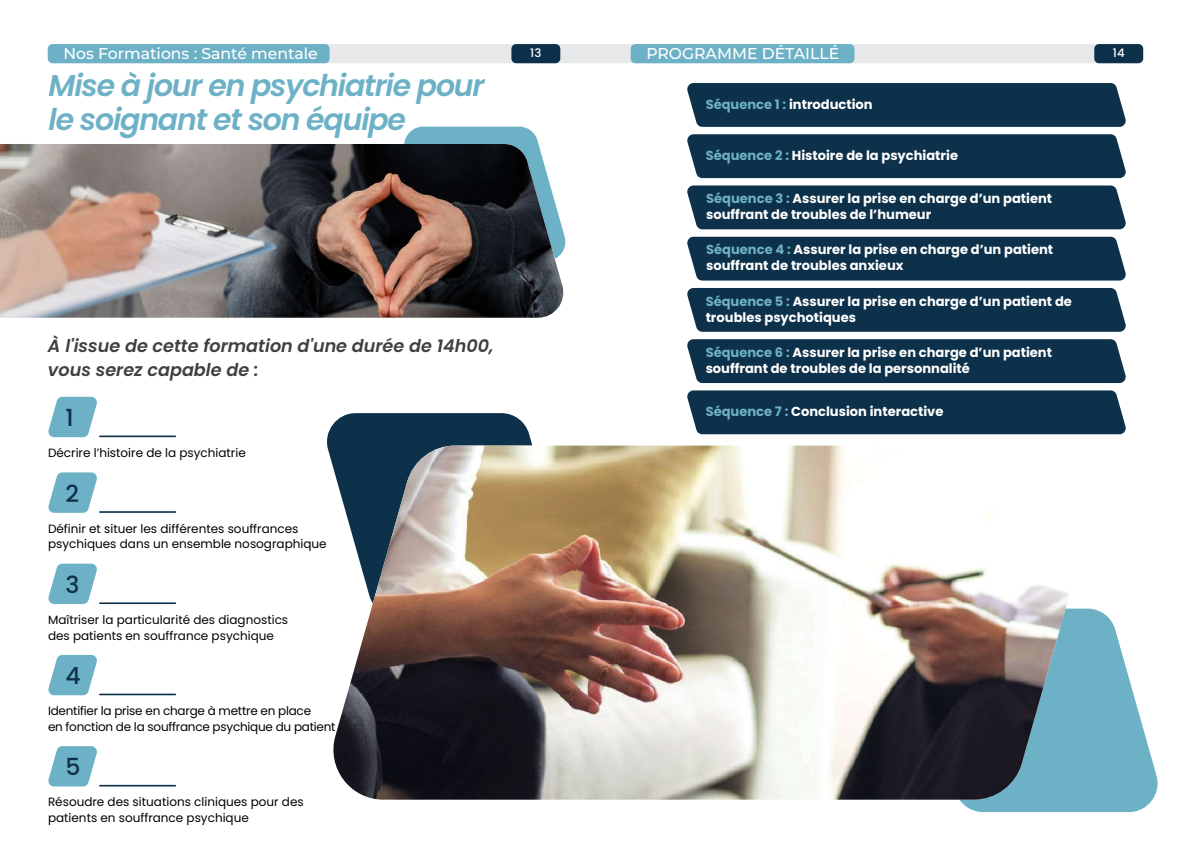
<style>
.page{position:relative;width:1191px;height:842px;background:#fff}
.page>*{position:absolute;margin:0;border:0;box-sizing:border-box;transform-origin:0 0}
.t1{font:italic 600 30px/34.4px "Poppins";letter-spacing:-.04em;color:#6db1c7}
.t2{font:500 23.5px "Poppins";color:#0d314a}
.t3{font:italic 600 17.6px/24.4px "Poppins";color:#404042}
.t4{font:500 15.7px "Montserrat";color:#fff}
.t5{font:700 13px/16.2px "Poppins";color:#fff}
.t6{font:12px/15.6px "Poppins";color:#010101}
.t7{font:12px/15.6px "Poppins";letter-spacing:-.02em;color:#010101}
.t8{font:500 11.7px "Poppins";color:#fff}
.s1{color:#6db1c7}
</style>
<div class="page">
<svg style="left:960px;top:612px;width:198px;height:200px;fill:#6db1c7"></svg>
<div style="left:48px;top:44px;width:1095px;height:19px;background:#e7e8e9;border-radius:5px"></div>
<div style="left:630px;top:44px;width:224px;height:19px;background:#6db1c7;border-radius:5px"></div>
<div style="left:1094px;top:44px;width:49px;height:19px;background:#0d314a;border-radius:5px"></div>
<div style="left:687px;top:83px;width:439px;height:44px;background:#0d314a"></div>
<div style="left:687px;top:134px;width:439px;height:44px;background:#0d314a"></div>
<div style="left:687px;top:185px;width:439px;height:44px;background:#0d314a"></div>
<div style="left:687px;top:237px;width:439px;height:44px;background:#0d314a"></div>
<div style="left:687px;top:288px;width:439px;height:44px;background:#0d314a"></div>
<div style="left:687px;top:339px;width:439px;height:44px;background:#0d314a"></div>
<div style="left:687px;top:390px;width:439px;height:44px;background:#0d314a"></div>
<svg style="left:327px;top:413px;width:248px;height:33px;fill:#0d314a"></svg>
<div style="left:48px;top:44px;width:282px;height:19px;background:#6db1c7;border-radius:5px"></div>
<svg style="left:48px;top:397px;width:49px;height:40px"></svg>
<hr style="left:99px;top:436px;width:77px;height:1px;background:#0d314a">
<svg style="left:48px;top:472px;width:49px;height:41px"></svg>
<hr style="left:99px;top:511px;width:77px;height:2px;background:#0d314a">
<svg style="left:48px;top:564px;width:49px;height:40px"></svg>
<hr style="left:99px;top:602px;width:77px;height:2px;background:#0d314a">
<svg style="left:48px;top:655px;width:49px;height:40px"></svg>
<hr style="left:99px;top:694px;width:77px;height:1px;background:#0d314a">
<svg style="left:48px;top:746px;width:49px;height:40px"></svg>
<hr style="left:99px;top:785px;width:77px;height:1px;background:#0d314a">
<svg style="left:404px;top:127px;width:135px;height:17px"></svg>
<img style="left:0;top:144px;width:565px;height:174px">
<div style="left:511px;top:44px;width:49px;height:19px;background:#0d314a;border-radius:5px"></div>
<img style="left:329px;top:446px;width:773px;height:354px">
<p class="t4" style="left:64px;top:43px;width:256px">Nos Formations : Santé mentale</p>
<h1 class="t1" style="left:49px;top:68px;width:437px">Mise à jour en psychiatrie pour le soignant et son équipe</h1>
<p class="t8" style="left:530px;top:46px;width:13px">13</p>
<h3 class="t3" style="left:48px;top:333px;width:447px">À l'issue de cette formation d'une durée de 14h00, vous serez capable de :</h3>
<h2 class="t2" style="left:65px;top:404px;width:10px">1</h2>
<p class="t6" style="left:48px;top:445px;width:199px">Décrire l’histoire de la psychiatrie</p>
<h2 class="t2" style="left:65px;top:480px;width:15px">2</h2>
<p class="t6" style="left:48px;top:521px;width:280px">Définir et situer les différentes souffrances psychiques dans un ensemble nosographique</p>
<h2 class="t2" style="left:65px;top:571px;width:15px">3</h2>
<p class="t6" style="left:48px;top:612px;width:242px">Maîtriser la particularité des diagnostics des patients en souffrance psychique</p>
<h2 class="t2" style="left:65px;top:662px;width:17px">4</h2>
<p class="t7" style="left:48px;top:703px;width:289px">Identifier la prise en charge à mettre en place<br>en fonction de la souffrance psychique du patient</p>
<h2 class="t2" style="left:65px;top:753px;width:17px">5</h2>
<p class="t6" style="left:48px;top:794px;width:257px">Résoudre des situations cliniques pour des patients en souffrance psychique</p>
<p class="t4" style="left:646px;top:43px;width:194px">PROGRAMME DÉTAILLÉ</p>
<p class="t8" style="left:1112px;top:46px;width:13px">14</p>
<p class="t5" style="left:705px;top:96px;width:169px"><span class="s1">Séquence 1 :</span> introduction</p>
<p class="t5" style="left:706px;top:147px;width:254px"><span class="s1">Séquence 2 :</span> Histoire de la psychiatrie</p>
<p class="t5" style="left:706px;top:190px;width:347px"><span class="s1">Séquence 3 :</span> Assurer la prise en charge d’un patient souffrant de troubles de l’humeur</p>
<p class="t5" style="left:706px;top:242px;width:348px"><span class="s1">Séquence 4 :</span> Assurer la prise en charge d’un patient souffrant de troubles anxieux</p>
<p class="t5" style="left:705px;top:293px;width:368px"><span class="s1">Séquence 5 :</span> Assurer la prise en charge d’un patient de troubles psychotiques</p>
<p class="t5" style="left:705px;top:344px;width:348px"><span class="s1">Séquence 6 :</span> Assurer la prise en charge d’un patient souffrant de troubles de la personnalité</p>
<p class="t5" style="left:705px;top:403px;width:239px"><span class="s1">Séquence 7 :</span> Conclusion interactive</p>
</div>
